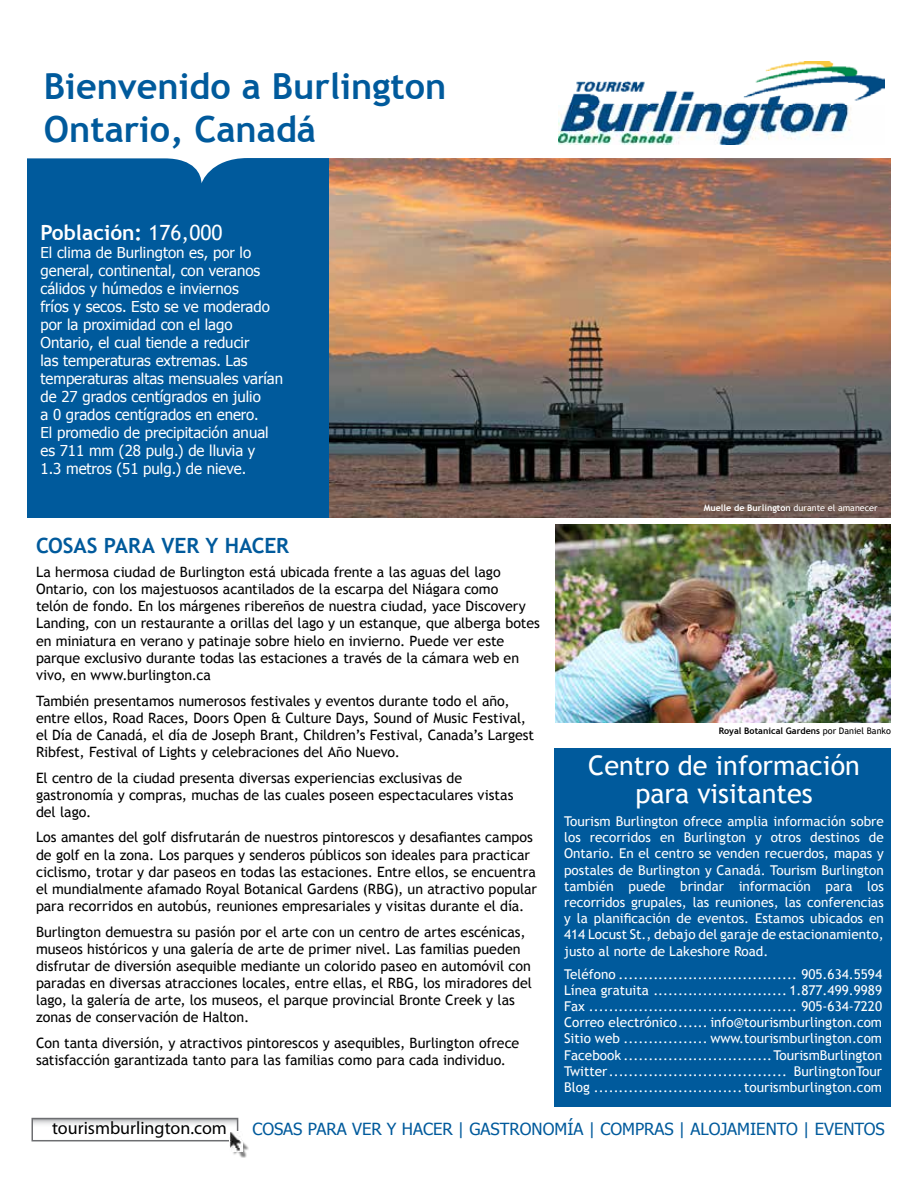
<style>
.page{position:relative;width:918px;height:1188px;background:#fff}
.page>*{position:absolute;margin:0;border:0;box-sizing:border-box;transform-origin:0 0}
.t1{font:700 36px/43.2px "Trebuchet MS";color:#005a9c}
.t2{font:27px/28.5px "Trebuchet MS";color:#fff;text-align:center}
.t3{font:700 21px "Trebuchet MS";letter-spacing:-.01em;color:#005a9c}
.t4{font:700 21px "Trebuchet MS";color:#fff}
.t5{font:18px "Myriad Pro";color:#000}
.t6{font:16.65px "Tahoma";color:#005a9c}
.t7{font:15px/18px "Tahoma";color:#fff}
.t8{font:14.25px/17.1px "Trebuchet MS";letter-spacing:-.005em;color:#000}
.t9{font:13.5px/16.2px "Trebuchet MS";color:#fff;text-align:justify}
.t10{font:700 9px "Trebuchet MS";color:#fff}
.t11{font:700 9px "Trebuchet MS";color:#000}
.s1{font-weight:400}
</style>
<div class="page">
<img style="left:329px;top:183px;width:562px;height:335px">
<img style="left:555px;top:524px;width:336px;height:199px">
<div style="left:555px;top:748px;width:336px;height:359px;background:#005a9c"></div>
<div style="left:27px;top:155px;width:302px;height:363px;background:#005a9c"></div>
<svg style="left:27px;top:61px;width:864px;height:122px"></svg>
<img style="left:559px;top:62px;width:326px;height:82px">
<img style="left:31px;top:1133px;width:18px;height:9px">
<svg style="left:35px;top:1121px;width:200px;height:17px"></svg>
<div style="left:32px;top:1118px;width:206px;height:23px;border:2px solid #6d6e71"></div>
<div style="left:232px;top:1135px;width:17px;height:23px;background:#000;opacity:.5"></div>
<img style="left:229px;top:1132px;width:14px;height:20px">
<h1 class="t1" style="left:44px;top:64px;width:404px">Bienvenido a Burlington<br>Ontario, Canadá</h1>
<h3 class="t4" style="left:40px;top:220px;width:183px">Población: <span class="s1">176,000</span></h3>
<p class="t7" style="left:40px;top:243px;width:244px">El clima de Burlington es, por lo general, continental, con veranos cálidos y húmedos e inviernos<br>fríos y secos. Esto se ve moderado por la proximidad con el lago<br>Ontario, el cual tiende a reducir<br>las temperaturas extremas. Las temperaturas altas mensuales varían de 27 grados centígrados en julio<br>a 0 grados centígrados en enero.<br>El promedio de precipitación anual es 711 mm (28 pulg.) de lluvia y<br>1.3 metros (51 pulg.) de nieve.</p>
<h3 class="t3" style="left:36px;top:533px;width:254px">COSAS PARA VER Y HACER</h3>
<p class="t8" style="left:36px;top:564px;width:505px">La hermosa ciudad de Burlington está ubicada frente a las aguas del lago Ontario, con los majestuosos acantilados de la escarpa del Niágara como<br>telón de fondo. En los márgenes ribereños de nuestra ciudad, yace Discovery Landing, con un restaurante a orillas del lago y un estanque, que alberga botes en miniatura en verano y patinaje sobre hielo en invierno. Puede ver este parque exclusivo durante todas las estaciones a través de la cámara web en vivo, en www.burlington.ca</p>
<p class="t8" style="left:36px;top:692px;width:500px">También presentamos numerosos festivales y eventos durante todo el año, entre ellos, Road Races, Doors Open &amp; Culture Days, Sound of Music Festival, el Día de Canadá, el día de Joseph Brant, Children’s Festival, Canada’s Largest Ribfest, Festival of Lights y celebraciones del Año Nuevo.</p>
<p class="t8" style="left:36px;top:769px;width:479px">El centro de la ciudad presenta diversas experiencias exclusivas de gastronomía y compras, muchas de las cuales poseen espectaculares vistas del lago.</p>
<p class="t8" style="left:36px;top:829px;width:503px">Los amantes del golf disfrutarán de nuestros pintorescos y desafiantes campos de golf en la zona. Los parques y senderos públicos son ideales para practicar ciclismo, trotar y dar paseos en todas las estaciones. Entre ellos, se encuentra el mundialmente afamado Royal Botanical Gardens (RBG), un atractivo popular para recorridos en autobús, reuniones empresariales y visitas durante el día.</p>
<p class="t8" style="left:36px;top:923px;width:498px">Burlington demuestra su pasión por el arte con un centro de artes escénicas, museos históricos y una galería de arte de primer nivel. Las familias pueden disfrutar de diversión asequible mediante un colorido paseo en automóvil con paradas en diversas atracciones locales, entre ellas, el RBG, los miradores del lago, la galería de arte, los museos, el parque provincial Bronte Creek y las zonas de conservación de Halton.</p>
<p class="t8" style="left:36px;top:1034px;width:485px">Con tanta diversión, y atractivos pintorescos y asequibles, Burlington ofrece satisfacción garantizada tanto para las familias como para cada individuo.</p>
<p class="t10" style="left:704px;top:502px;width:175px">Muelle de Burlington <span class="s1">durante el amanecer</span></p>
<p class="t11" style="left:719px;top:725px;width:174px">Royal Botanical Gardens <span class="s1">por Daniel Banko</span></p>
<h2 class="t2" style="left:588px;top:751px;width:273px">Centro de información para visitantes</h2>
<p class="t9" style="left:564px;top:813px;width:321px">Tourism Burlington ofrece amplia información sobre los recorridos en Burlington y otros destinos de Ontario. En el centro se venden recuerdos, mapas y postales de Burlington y Canadá. Tourism Burlington también puede brindar información para los recorridos grupales, las reuniones, las conferencias y la planificación de eventos. Estamos ubicados en 414 Locust St., debajo del garaje de estacionamiento, justo al norte de Lakeshore Road.</p>
<p class="t9" style="left:564px;top:966px;width:320px">Teléfono .................................... 905.634.5594<br>Línea gratuita ........................... 1.877.499.9989<br>Fax .......................................... 905-634-7220<br>Correo electrónico...... info@tourismburlington.com Sitio web ................. www.tourismburlington.com Facebook ..............................TourismBurlington Twitter.................................... BurlingtonTour Blog ..............................tourismburlington.com</p>
<p class="t5" style="left:52px;top:1117px;width:176px">tourismburlington.com</p>
<p class="t6" style="left:252px;top:1118px;width:634px">COSAS PARA VER Y HACER | GASTRONOMÍA | COMPRAS | ALOJAMIENTO | EVENTOS</p>
</div>
